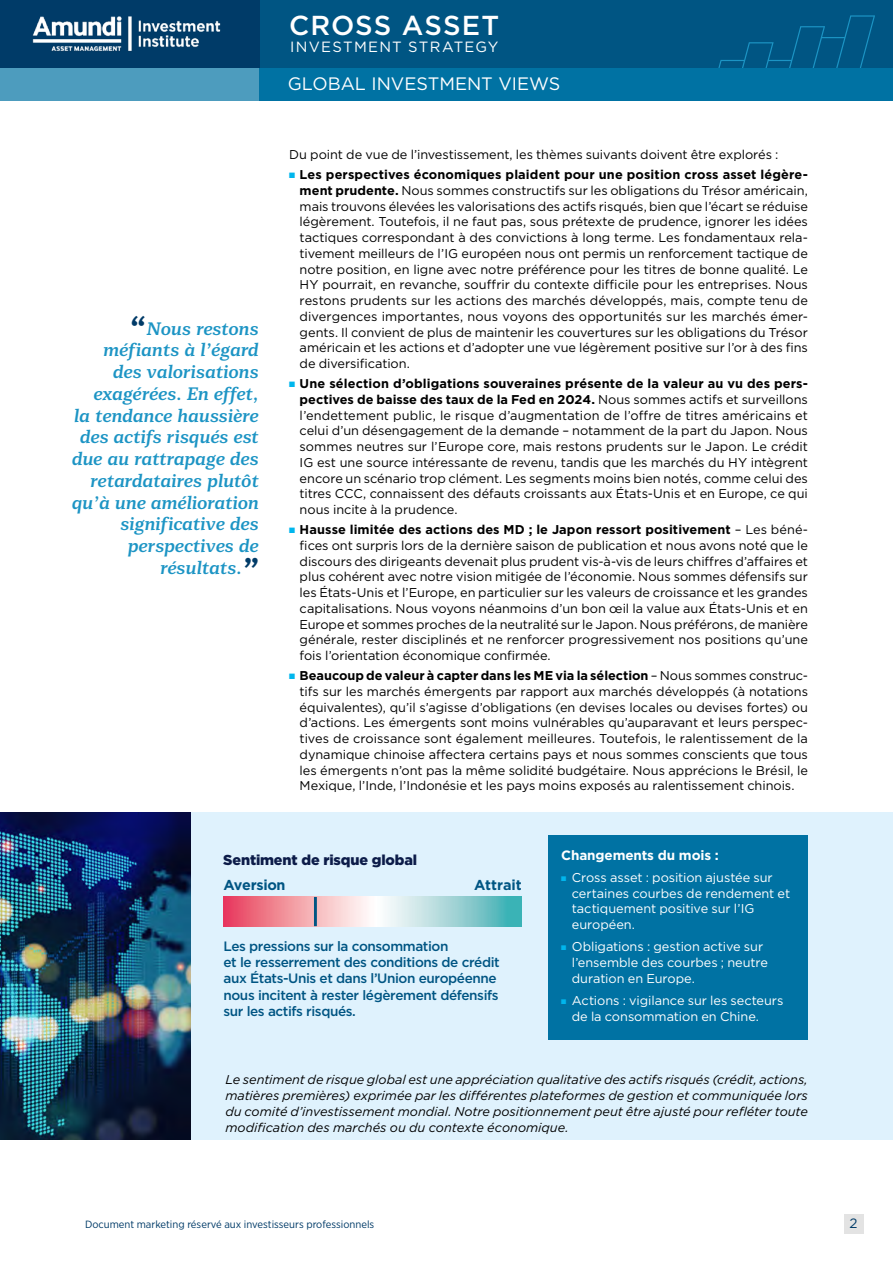
<style>
.page{position:relative;width:893px;height:1263px;background:#fff}
.page>*{position:absolute;margin:0;border:0;box-sizing:border-box;transform-origin:0 0}
.t1{font:500 27.45px "Gotham";letter-spacing:.04em;color:#fff}
.t2{font:italic 700 18px/21.8px "Mediator Serif";letter-spacing:-.01em;color:#1c94c4;text-align:right}
.t3{font:18px "Gotham";color:#fff}
.t4{font:14.85px "Gotham";letter-spacing:.08em;color:#fff}
.t5{font:900 14.4px "Gotham";letter-spacing:-.01em;color:#0c1c49}
.t6{font:700 14.4px "Gotham";letter-spacing:-.02em;color:#005583}
.t7{font:700 14.4px "Gotham";color:#005583}
.t8{font:500 13.5px/16.4px "Gotham";letter-spacing:-.03em;color:#005583}
.t9{font:700 13.5px "Gotham";letter-spacing:-.01em;color:#fff}
.t10{font:13.5px "Gotham";color:#003b68}
.t11{font:12.75px/15.8px "Gotham";letter-spacing:-.005em;color:#000;text-align:justify}
.t12{font:italic 12.75px/15.8px "Gotham";color:#000;text-align:justify}
.t13{font:12.75px/15.8px "Gotham";letter-spacing:-.005em;color:#fff}
.t14{font:10.5px "Gotham Narrow";color:#003b68;scale:1.05 1}
.s1{font-weight:900;font-size:27px;color:#003b68}
.s2{color:#00b6ed}
.s3{font-weight:700}
</style>
<div class="page">
<div style="left:0;top:0;width:893px;height:68px;background:#005583"></div>
<svg style="left:718px;top:15px;width:157px;height:53px"></svg>
<div style="left:0;top:0;width:259px;height:68px;background:#003b68"></div>
<img style="left:32px;top:16px;width:189px;height:35px">
<div style="left:85px;top:812px;width:808px;height:328px;background:#dff2fd"></div>
<div style="left:0;top:68px;width:259px;height:33px;background:#4d9cbe"></div>
<div style="left:259px;top:68px;width:634px;height:33px;background:#0072a3"></div>
<img style="left:0;top:812px;width:191px;height:328px">
<div style="left:549px;top:835px;width:259px;height:205px;background:#0072a3"></div>
<svg style="left:223px;top:897px;width:299px;height:29px"></svg>
<hr style="left:314px;top:897px;width:3px;height:29px;background:#005583">
<div style="left:844px;top:1214px;width:19px;height:19px;background:#e3e3e3"></div>
<h1 class="t1" style="left:289px;top:7px;width:212px">CROSS ASSET</h1>
<p class="t4" style="left:290px;top:37px;width:210px">INVESTMENT STRATEGY</p>
<h2 class="t2" style="left:71px;top:318px;width:189px"><span class="s1">“</span>Nous restons méfiants à l’égard des valorisations exagérées. En effet,<br>la tendance haussière des actifs risqués est due au rattrapage des retardataires plutôt qu’à une amélioration significative des perspectives de résultats.<span class="s1">”</span></h2>
<h2 class="t3" style="left:288px;top:72px;width:274px">GLOBAL INVESTMENT VIEWS</h2>
<p class="t11" style="left:289px;top:146px;width:491px">Du point de vue de l’investissement, les thèmes suivants doivent être explorés :</p>
<p class="t11" style="left:300px;top:166px;width:510px;text-indent:-10px"><span class="s2">■</span> <span class="s3">Les perspectives économiques plaident pour une position cross asset légère&shy;ment prudente.</span> Nous sommes constructifs sur les obligations du Trésor américain, mais trouvons élevées les valorisations des actifs risqués, bien que l’écart se réduise légèrement. Toutefois, il ne faut pas, sous prétexte de prudence, ignorer les idées tactiques correspondant à des convictions à long terme. Les fondamentaux rela&shy;tivement meilleurs de l’IG européen nous ont permis un renforcement tactique de notre position, en ligne avec notre préférence pour les titres de bonne qualité. Le HY pourrait, en revanche, souffrir du contexte difficile pour les entreprises. Nous restons prudents sur les actions des marchés développés, mais, compte tenu de divergences importantes, nous voyons des opportunités sur les marchés émer&shy;gents. Il convient de plus de maintenir les couvertures sur les obligations du Trésor américain et les actions et d’adopter une vue légèrement positive sur l’or à des fins de diversification.</p>
<p class="t11" style="left:300px;top:375px;width:510px;text-indent:-10px"><span class="s2">■</span> <span class="s3">Une sélection d’obligations souveraines présente de la valeur au vu des pers&shy;pectives de baisse des taux de la Fed en 2024.</span> Nous sommes actifs et surveillons l’endettement public, le risque d’augmentation de l’offre de titres américains et celui d’un désengagement de la demande – notamment de la part du Japon. Nous sommes neutres sur l’Europe core, mais restons prudents sur le Japon. Le crédit IG est une source intéressante de revenu, tandis que les marchés du HY intègrent encore un scénario trop clément. Les segments moins bien notés, comme celui des titres CCC, connaissent des défauts croissants aux États-Unis et en Europe, ce qui nous incite à la prudence.</p>
<p class="t11" style="left:300px;top:521px;width:510px;text-indent:-10px"><span class="s2">■</span> <span class="s3">Hausse limitée des actions des MD ; le Japon ressort positivement</span> – Les béné&shy;fices ont surpris lors de la dernière saison de publication et nous avons noté que le discours des dirigeants devenait plus prudent vis-à-vis de leurs chiffres d’affaires et plus cohérent avec notre vision mitigée de l’économie. Nous sommes défensifs sur les États-Unis et l’Europe, en particulier sur les valeurs de croissance et les grandes capitalisations. Nous voyons néanmoins d’un bon œil la value aux États-Unis et en Europe et sommes proches de la neutralité sur le Japon. Nous préférons, de manière générale, rester disciplinés et ne renforcer progressivement nos positions qu’une fois l’orientation économique confirmée.</p>
<p class="t11" style="left:300px;top:667px;width:510px;text-indent:-10px"><span class="s2">■</span> <span class="s3">Beaucoup de valeur à capter dans les ME via la sélection</span> – Nous sommes construc&shy;tifs sur les marchés émergents par rapport aux marchés développés (à notations équivalentes), qu’il s’agisse d’obligations (en devises locales ou devises fortes) ou d’actions. Les émergents sont moins vulnérables qu’auparavant et leurs perspec&shy;tives de croissance sont également meilleures. Toutefois, le ralentissement de la dynamique chinoise affectera certains pays et nous sommes conscients que tous les émergents n’ont pas la même solidité budgétaire. Nous apprécions le Brésil, le Mexique, l’Inde, l’Indonésie et les pays moins exposés au ralentissement chinois.</p>
<p class="t5" style="left:223px;top:850px;width:195px">Sentiment de risque global</p>
<p class="t6" style="left:223px;top:876px;width:64px">Aversion</p>
<p class="t7" style="left:474px;top:876px;width:49px">Attrait</p>
<p class="t8" style="left:223px;top:937px;width:278px">Les pressions sur la consommation<br>et le resserrement des conditions de crédit aux États-Unis et dans l’Union européenne nous incitent à rester légèrement défensifs sur les actifs risqués.</p>
<p class="t9" style="left:561px;top:846px;width:159px">Changements du mois :</p>
<p class="t13" style="left:572px;top:869px;width:220px;text-indent:-10px"><span class="s2">■</span> Cross asset : position ajustée sur certaines courbes de rendement et tactiquement positive sur l’IG européen.</p>
<p class="t13" style="left:572px;top:938px;width:198px;text-indent:-10px"><span class="s2">■</span> Obligations : gestion active sur l’ensemble des courbes ; neutre duration en Europe.</p>
<p class="t13" style="left:572px;top:992px;width:213px;text-indent:-10px"><span class="s2">■</span> Actions : vigilance sur les secteurs de la consommation en Chine.</p>
<p class="t12" style="left:225px;top:1072px;width:584px">Le sentiment de risque global est une appréciation qualitative des actifs risqués (crédit, actions, matières premières) exprimée par les différentes plateformes de gestion et communiquée lors du comité d’investissement mondial. Notre positionnement peut être ajusté pour refléter toute modification des marchés ou du contexte économique.</p>
<p class="t14" style="left:85px;top:1218px;width:277px">Document marketing réservé aux investisseurs professionnels</p>
<p class="t10" style="left:850px;top:1215px;width:10px">2</p>
</div>
